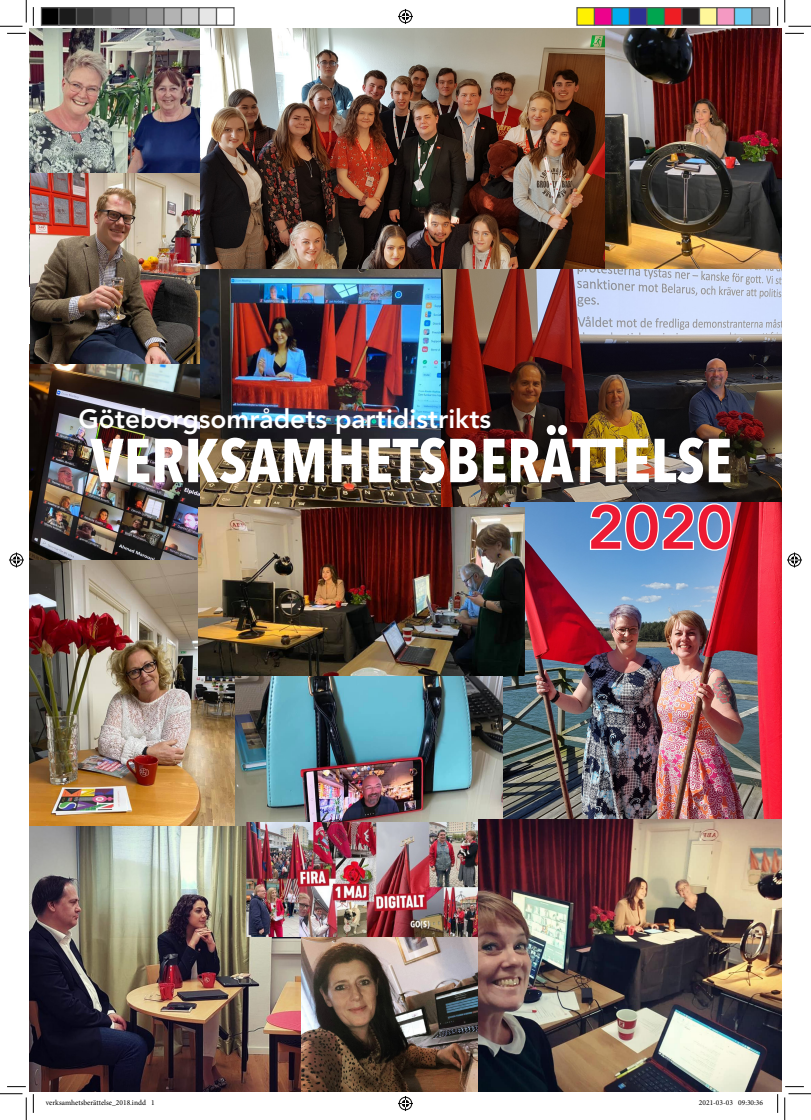
<style>
.page{position:relative;width:811px;height:1120px;background:#fff}
.page>*{position:absolute;margin:0;border:0;box-sizing:border-box;transform-origin:0 0}
.t1{font:700 condensed 61.25px "Avenir Next LT Pro";color:#fff}
.t2{font:800 61.25px "Avenir LT Pro";color:#ed1a33}
.t3{font:800 26.25px "Avenir LT Pro";color:#fff}
.t4{font:7.5px "Minion Pro";color:#000}
</style>
<div class="page">
<img style="left:440px;top:268px;width:341px;height:239px">
<img style="left:200px;top:268px;width:240px;height:239px">
<img style="left:604px;top:28px;width:177px;height:240px">
<img style="left:200px;top:28px;width:404px;height:240px">
<img style="left:235px;top:675px;width:268px;height:151px">
<img style="left:503px;top:502px;width:278px;height:317px">
<img style="left:30px;top:559px;width:205px;height:267px">
<img style="left:30px;top:826px;width:272px;height:264px">
<img style="left:30px;top:344px;width:170px;height:215px">
<img style="left:199px;top:507px;width:326px;height:168px">
<img style="left:302px;top:936px;width:176px;height:155px">
<img style="left:30px;top:28px;width:170px;height:258px">
<img style="left:31px;top:173px;width:169px;height:190px">
<img style="left:247px;top:822px;width:231px;height:114px">
<img style="left:478px;top:819px;width:303px;height:272px">
<svg style="left:587px;top:502px;width:145px;height:49px"></svg>
<svg style="left:7px;top:33px;width:19px;height:1px"></svg>
<svg style="left:785px;top:33px;width:19px;height:1px"></svg>
<svg style="left:33px;top:7px;width:1px;height:19px"></svg>
<svg style="left:33px;top:1094px;width:1px;height:18px"></svg>
<svg style="left:777px;top:7px;width:1px;height:19px"></svg>
<svg style="left:777px;top:1094px;width:1px;height:18px"></svg>
<svg style="left:0;top:0;width:27px;height:27px"></svg>
<svg style="left:0;top:1093px;width:27px;height:26px"></svg>
<svg style="left:784px;top:0;width:27px;height:27px"></svg>
<svg style="left:784px;top:1093px;width:27px;height:26px"></svg>
<svg style="left:398px;top:9px;width:15px;height:15px"></svg>
<svg style="left:398px;top:1096px;width:15px;height:14px"></svg>
<svg style="left:9px;top:552px;width:15px;height:15px"></svg>
<svg style="left:787px;top:552px;width:15px;height:15px"></svg>
<div style="left:41px;top:8px;width:18px;height:17px;background:#000"></div>
<div style="left:41px;top:7px;width:19px;height:19px;border:1px solid #595959"></div>
<div style="left:59px;top:8px;width:17px;height:17px;background:#1a1a1a"></div>
<div style="left:58px;top:7px;width:19px;height:19px;border:1px solid #595959"></div>
<div style="left:76px;top:8px;width:18px;height:17px;background:#333"></div>
<div style="left:76px;top:7px;width:19px;height:19px;border:1px solid #595959"></div>
<div style="left:94px;top:8px;width:17px;height:17px;background:#4d4d4d"></div>
<div style="left:93px;top:7px;width:19px;height:19px;border:1px solid #595959"></div>
<div style="left:111px;top:8px;width:18px;height:17px;background:#666"></div>
<div style="left:111px;top:7px;width:19px;height:19px;border:1px solid #595959"></div>
<div style="left:129px;top:8px;width:17px;height:17px;background:#808080"></div>
<div style="left:128px;top:7px;width:19px;height:19px;border:1px solid #595959"></div>
<div style="left:146px;top:8px;width:18px;height:17px;background:#999"></div>
<div style="left:146px;top:7px;width:19px;height:19px;border:1px solid #595959"></div>
<div style="left:164px;top:8px;width:17px;height:17px;background:#b3b3b3"></div>
<div style="left:163px;top:7px;width:19px;height:19px;border:1px solid #595959"></div>
<div style="left:181px;top:8px;width:18px;height:17px;background:#ccc"></div>
<div style="left:181px;top:7px;width:19px;height:19px;border:1px solid #595959"></div>
<div style="left:199px;top:8px;width:17px;height:17px;background:#e6e6e6"></div>
<div style="left:198px;top:7px;width:19px;height:19px;border:1px solid #595959"></div>
<div style="left:216px;top:7px;width:19px;height:19px;border:1px solid #595959"></div>
<div style="left:577px;top:8px;width:17px;height:17px;background:#fff101"></div>
<div style="left:576px;top:7px;width:19px;height:19px;border:1px solid #595959"></div>
<div style="left:594px;top:8px;width:18px;height:17px;background:#ed028c"></div>
<div style="left:594px;top:7px;width:18px;height:19px;border:1px solid #595959"></div>
<div style="left:612px;top:8px;width:17px;height:17px;background:#00aeef"></div>
<div style="left:611px;top:7px;width:19px;height:19px;border:1px solid #595959"></div>
<div style="left:629px;top:8px;width:18px;height:17px;background:#2e3092"></div>
<div style="left:629px;top:7px;width:18px;height:19px;border:1px solid #595959"></div>
<div style="left:647px;top:8px;width:17px;height:17px;background:#00a54f"></div>
<div style="left:646px;top:7px;width:19px;height:19px;border:1px solid #595959"></div>
<div style="left:664px;top:8px;width:18px;height:17px;background:#ee1d23"></div>
<div style="left:664px;top:7px;width:18px;height:19px;border:1px solid #595959"></div>
<div style="left:682px;top:8px;width:17px;height:17px;background:#231f20"></div>
<div style="left:681px;top:7px;width:19px;height:19px;border:1px solid #595959"></div>
<div style="left:699px;top:8px;width:18px;height:17px;background:#fff79a"></div>
<div style="left:699px;top:7px;width:18px;height:19px;border:1px solid #595959"></div>
<div style="left:717px;top:8px;width:17px;height:17px;background:#f499c2"></div>
<div style="left:716px;top:7px;width:19px;height:19px;border:1px solid #595959"></div>
<div style="left:734px;top:8px;width:18px;height:17px;background:#6bcff6"></div>
<div style="left:734px;top:7px;width:18px;height:19px;border:1px solid #595959"></div>
<div style="left:752px;top:8px;width:17px;height:17px;background:#939598"></div>
<div style="left:751px;top:7px;width:19px;height:19px;border:1px solid #595959"></div>
<h2 class="t3" style="left:78px;top:403px;width:414px">Göteborgsområdets partidistrikts</h2>
<h1 class="t1" style="left:90px;top:423px;width:643px">VERKSAMHETSBERÄTTELSE</h1>
<h1 class="t2" style="left:587px;top:491px;width:147px">2020</h1>
<p class="t4" style="left:46px;top:1097px;width:110px">verksamhetsberättelse_2018.indd 1</p>
<p class="t4" style="left:699px;top:1097px;width:66px">2021-03-03 09:30:36</p>
</div>
